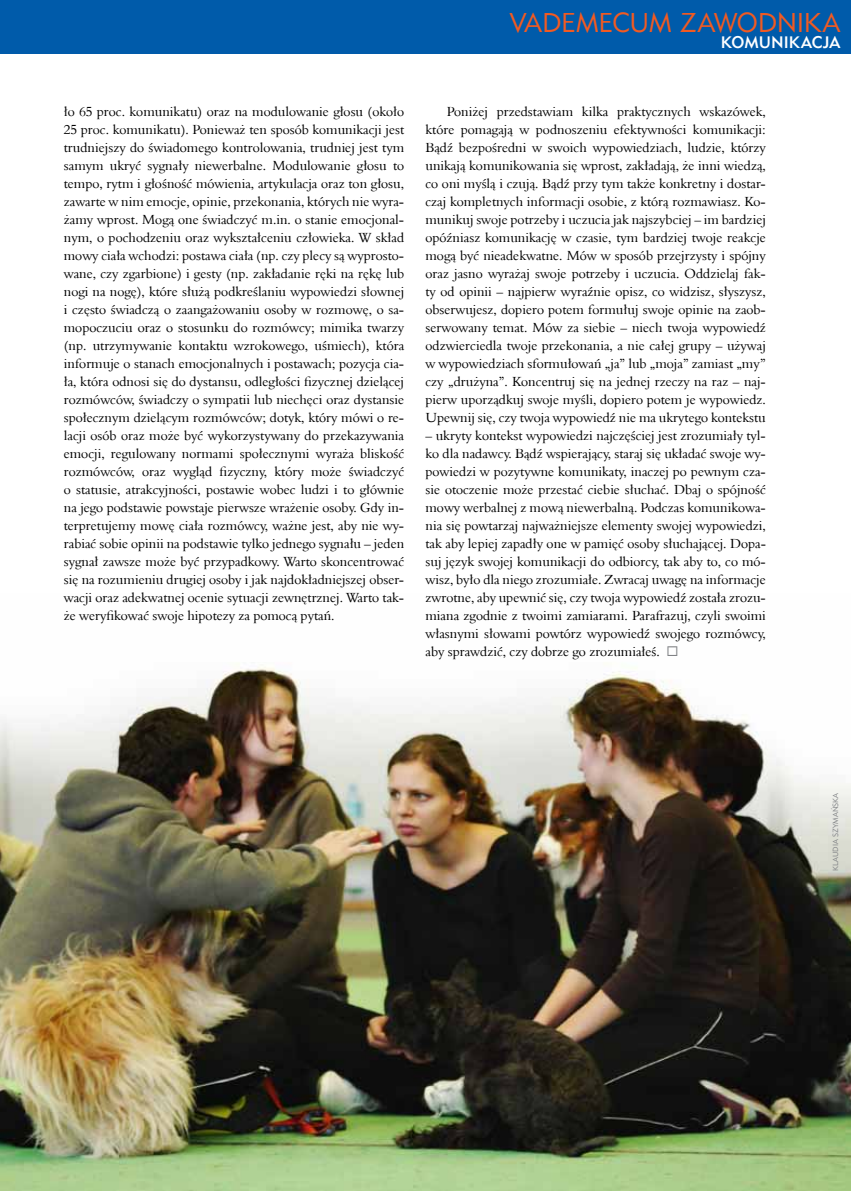
<style>
.page{position:relative;width:851px;height:1191px;background:#fff}
.page>*{position:absolute;margin:0;border:0;box-sizing:border-box;transform-origin:0 0}
.t1{font:27px "Geometric 415 Lt EU";letter-spacing:-.015em;color:#f15a22}
.t2{font:16.5px "Geometric 415 Md EU";color:#fff}
.t3{font:13.5px/18px "Aldine 401 EU";color:#000;text-align:justify}
.t4{font:7.5px "Geometric 415 Lt EU";color:#808285}
.s1{color:#808285}
</style>
<div class="page">
<div style="left:0;top:0;width:850px;height:53px;background:#005baa"></div>
<img style="left:0;top:663px;width:850px;height:528px">
<h1 class="t1" style="left:509px;top:6px;width:332px">VADEMECUM ZAWODNIKA</h1>
<p class="t2" style="left:720px;top:33px;width:121px">KOMUNIKACJA</p>
<p class="t3" style="left:64px;top:102px;width:342px">ło 65 proc. komunikatu) oraz na modulowanie głosu (około 25 proc. komunikatu). Ponieważ ten sposób komunikacji jest trudniejszy do świadomego kontrolowania, trudniej jest tym samym ukryć sygnały niewerbalne. Modulowanie głosu to tempo, rytm i głośność mówienia, artykulacja oraz ton głosu, zawarte w nim emocje, opinie, przekonania, których nie wyra&shy;żamy wprost. Mogą one świadczyć m.in. o stanie emocjonal&shy;nym, o pochodzeniu oraz wykształceniu człowieka. W skład mowy ciała wchodzi: postawa ciała (np. czy plecy są wyprosto&shy;wane, czy zgarbione) i gesty (np. zakładanie ręki na rękę lub nogi na nogę), które służą podkreślaniu wypowiedzi słownej i często świadczą o zaangażowaniu osoby w rozmowę, o sa&shy;mopoczuciu oraz o stosunku do rozmówcy; mimika twarzy (np. utrzymywanie kontaktu wzrokowego, uśmiech), która informuje o stanach emocjonalnych i postawach; pozycja cia&shy;ła, która odnosi się do dystansu, odległości fizycznej dzielącej rozmówców, świadczy o sympatii lub niechęci oraz dystansie społecznym dzielącym rozmówców; dotyk, który mówi o re&shy;lacji osób oraz może być wykorzystywany do przekazywania emocji, regulowany normami społecznymi wyraża bliskość rozmówców, oraz wygląd fizyczny, który może świadczyć o statusie, atrakcyjności, postawie wobec ludzi i to głównie na jego podstawie powstaje pierwsze wrażenie osoby. Gdy in&shy;terpretujemy mowę ciała rozmówcy, ważne jest, aby nie wy&shy;rabiać sobie opinii na podstawie tylko jednego sygnału – jeden sygnał zawsze może być przypadkowy. Warto skoncentrować się na rozumieniu drugiej osoby i jak najdokładniejszej obser&shy;wacji oraz adekwatnej ocenie sytuacji zewnętrznej. Warto tak&shy;że weryfikować swoje hipotezy za pomocą pytań.</p>
<p class="t3" style="left:425px;top:102px;width:342px;text-indent:21px">Poniżej przedstawiam kilka praktycznych wskazówek, które pomagają w podnoszeniu efektywności komunikacji:<br>Bądź bezpośredni w swoich wypowiedziach, ludzie, którzy unikają komunikowania się wprost, zakładają, że inni wiedzą, co oni myślą i czują. Bądź przy tym także konkretny i dostar&shy;czaj kompletnych informacji osobie, z którą rozmawiasz. Ko&shy;munikuj swoje potrzeby i uczucia jak najszybciej – im bardziej opóźniasz komunikację w czasie, tym bardziej twoje reakcje mogą być nieadekwatne. Mów w sposób przejrzysty i spójny oraz jasno wyrażaj swoje potrzeby i uczucia. Oddzielaj fak&shy;ty od opinii – najpierw wyraźnie opisz, co widzisz, słyszysz, obserwujesz, dopiero potem formułuj swoje opinie na zaob&shy;serwowany temat. Mów za siebie – niech twoja wypowiedź odzwierciedla twoje przekonania, a nie całej grupy – używaj w wypowiedziach sformułowań „ja” lub „moja” zamiast „my” czy „drużyna”. Koncentruj się na jednej rzeczy na raz – naj&shy;pierw uporządkuj swoje myśli, dopiero potem je wypowiedz.<br>Upewnij się, czy twoja wypowiedź nie ma ukrytego kontekstu</p>
<p class="t3" style="left:425px;top:426px;width:342px">– ukryty kontekst wypowiedzi najczęściej jest zrozumiały tyl&shy;ko dla nadawcy. Bądź wspierający, staraj się układać swoje wy&shy;powiedzi w pozytywne komunikaty, inaczej po pewnym cza&shy;sie otoczenie może przestać ciebie słuchać. Dbaj o spójność mowy werbalnej z mową niewerbalną. Podczas komunikowa&shy;nia się powtarzaj najważniejsze elementy swojej wypowiedzi, tak aby lepiej zapadły one w pamięć osoby słuchającej. Dopa&shy;suj język swojej komunikacji do odbiorcy, tak aby to, co mó&shy;wisz, było dla niego zrozumiałe. Zwracaj uwagę na informacje zwrotne, aby upewnić się, czy twoja wypowiedź została zrozu&shy;miana zgodnie z twoimi zamiarami. Parafrazuj, czyli swoimi własnymi słowami powtórz wypowiedź swojego rozmówcy, aby sprawdzić, czy dobrze go zrozumiałeś. <span class="s1">◻</span></p>
<p class="t4" style="left:830px;top:871px;width:80px;rotate:-90deg">Klaudia Szymańska</p>
</div>
